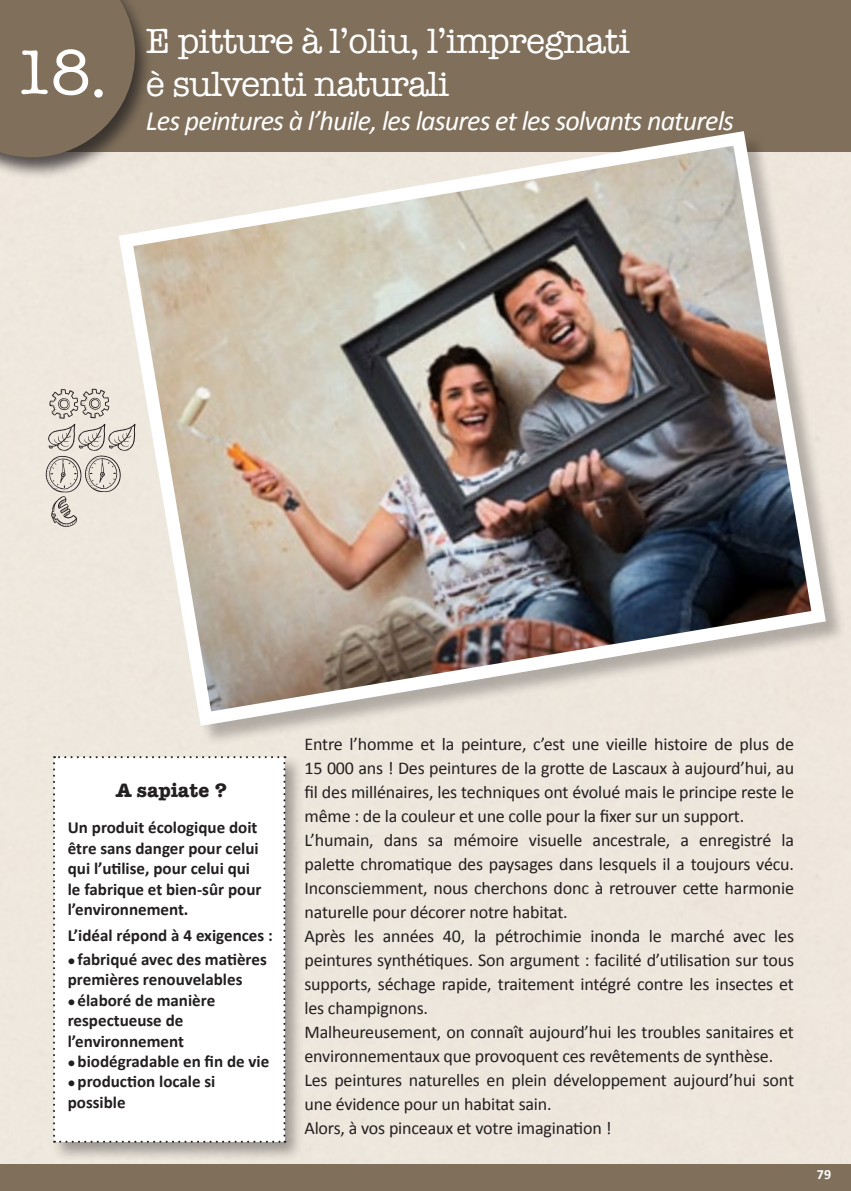
<style>
.page{position:relative;width:851px;height:1191px;background:#fff}
.page>*{position:absolute;margin:0;border:0;box-sizing:border-box;transform-origin:0 0}
.t1{font:64.8px "American Typewriter";color:#fff}
.t2{font:36px "American Typewriter";letter-spacing:-.02em;color:#fff}
.t3{font:italic 28px "Calibri";letter-spacing:-.03em;color:#fff}
.t4{font:700 20px "American Typewriter";color:#231f20}
.t5{font:18px/24px "Calibri";letter-spacing:-.01em;color:#231f20;text-align:justify}
.t6{font:700 17px/20.4px "Calibri";color:#231f20}
.t7{font:700 14px "Calibri";color:#fff}
</style>
<div class="page">
<div style="left:0;top:151px;width:850px;height:1013px;background:#eee7dd"></div>
<div style="left:0;top:1164px;width:850px;height:27px;background:#80705b"></div>
<div style="left:0;top:0;width:850px;height:151px;background:#80705b"></div>
<div style="left:0;top:0;width:152px;height:179px;background:#231f20;opacity:.75"></div>
<svg style="left:0;top:0;width:135px;height:157px"></svg>
<div style="left:94px;top:89px;width:9px;height:9px;background:#fff;border-radius:50%"></div>
<svg style="left:44px;top:389px;width:67px;height:140px;background:#d4cdc5"></svg>
<div style="left:119px;top:131px;width:725px;height:613px;background:#eee7dd"></div>
<img style="left:111px;top:124px;width:722px;height:609px">
<div style="left:50px;top:753px;width:253px;height:407px;background:#231f20;opacity:.4"></div>
<svg style="left:53px;top:756px;width:232px;height:386px"></svg>
<p class="t1" style="left:13px;top:23px;width:79px">18</p>
<p class="t2" style="left:146px;top:14px;width:485px">E pitture à l’oliu, l’impregnati</p>
<p class="t2" style="left:146px;top:57px;width:305px">è sulventi naturali</p>
<p class="t3" style="left:146px;top:103px;width:589px">Les peintures à l’huile, les lasures et les solvants naturels</p>
<p class="t4" style="left:116px;top:773px;width:112px">A sapiate ?</p>
<p class="t6" style="left:68px;top:816px;width:195px">Un produit écologique doit être sans danger pour celui qui l’utilise, pour celui qui le fabrique et bien-sûr pour l’environnement.</p>
<p class="t6" style="left:68px;top:924px;width:206px">L’idéal répond à 4 exigences :</p>
<p class="t6" style="left:68px;top:948px;width:200px">● fabriqué avec des matières premières renouvelables</p>
<p class="t6" style="left:68px;top:989px;width:149px">● élaboré de manière</p>
<p class="t6" style="left:68px;top:1009px;width:118px">respectueuse de l’environnement</p>
<p class="t6" style="left:68px;top:1050px;width:203px">● biodégradable en fin de vie</p>
<p class="t6" style="left:68px;top:1070px;width:149px">● production locale si possible</p>
<p class="t5" style="left:304px;top:732px;width:491px">Entre l’homme et la peinture, c’est une vieille histoire de plus de</p>
<p class="t5" style="left:304px;top:756px;width:491px">15 000 ans ! Des peintures de la grotte de Lascaux à aujourd’hui, au fil des millénaires, les techniques ont évolué mais le principe reste le même : de la couleur et une colle pour la fixer sur un support.</p>
<p class="t5" style="left:304px;top:828px;width:491px">L’humain, dans sa mémoire visuelle ancestrale, a enregistré la palette chromatique des paysages dans lesquels il a toujours vécu.<br>Inconsciemment, nous cherchons donc à retrouver cette harmonie naturelle pour décorer notre habitat.</p>
<p class="t5" style="left:304px;top:924px;width:491px">Après les années 40, la pétrochimie inonda le marché avec les peintures synthétiques. Son argument : facilité d’utilisation sur tous supports, séchage rapide, traitement intégré contre les insectes et les champignons.</p>
<p class="t5" style="left:304px;top:1020px;width:491px">Malheureusement, on connaît aujourd’hui les troubles sanitaires et environnementaux que provoquent ces revêtements de synthèse.</p>
<p class="t5" style="left:304px;top:1068px;width:491px">Les peintures naturelles en plein développement aujourd’hui sont une évidence pour un habitat sain.</p>
<p class="t5" style="left:304px;top:1116px;width:308px">Alors, à vos pinceaux et votre imagination !</p>
<p class="t7" style="left:816px;top:1165px;width:16px">79</p>
</div>
